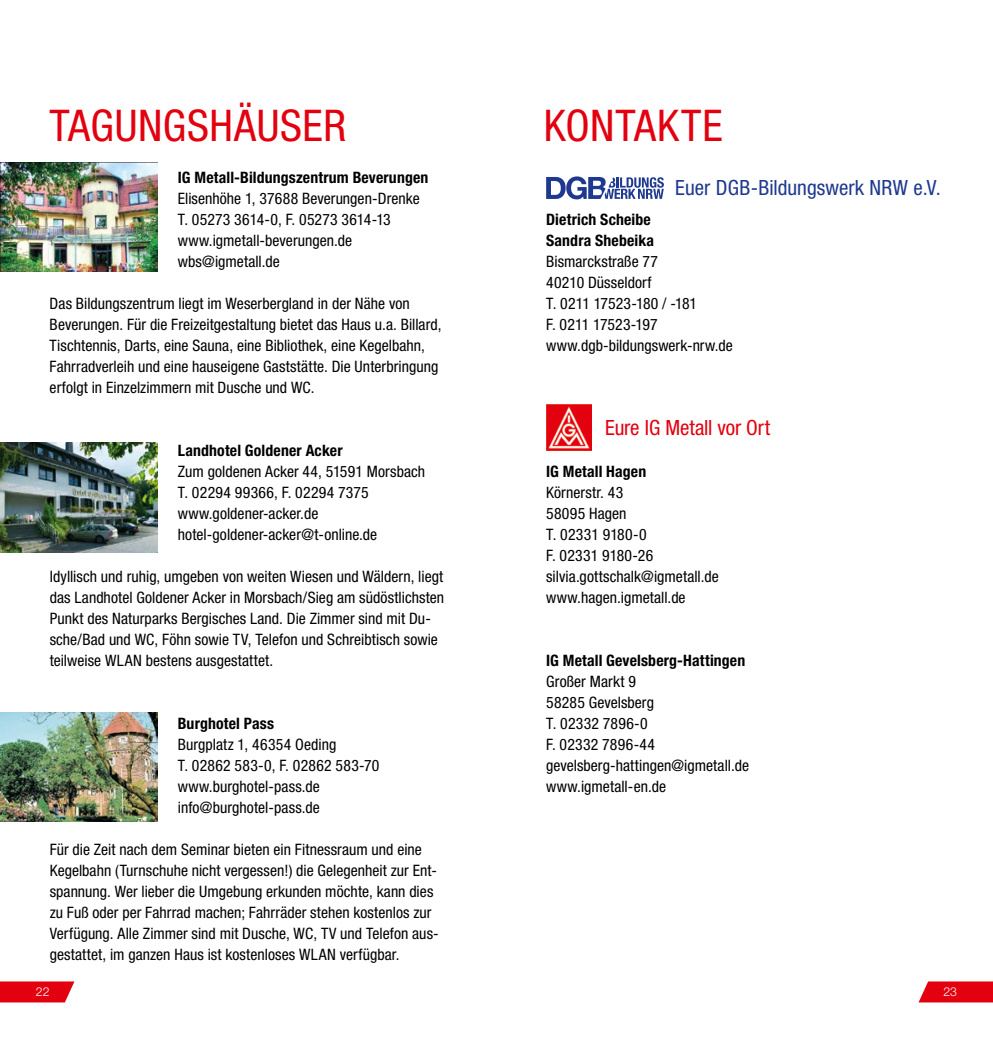
<style>
.page{position:relative;width:993px;height:1042px;background:#fff}
.page>*{position:absolute;margin:0;border:0;box-sizing:border-box;transform-origin:0 0}
.t1{font:condensed 43.75px "Helvetica Neue LT Std";letter-spacing:.015em;color:#e3000f}
.t2{font:condensed 21px "Helvetica Neue LT Std";color:#1e398f}
.t3{font:condensed 21px "Helvetica Neue LT Std";letter-spacing:-.005em;color:#e3000f}
.t4{font:condensed 15.75px/21px "Helvetica Neue LT Std";letter-spacing:.005em;color:#000}
.t5{font:700 condensed 15.75px/21px "Helvetica Neue LT Std";letter-spacing:.01em;color:#000}
.t6{font:300 12.25px "Helvetica Neue LT Std";color:#fff}
</style>
<div class="page">
<img style="left:0;top:162px;width:158px;height:110px">
<img style="left:0;top:443px;width:158px;height:109px">
<svg style="left:918px;top:981px;width:74px;height:21px;background:#e51725"></svg>
<img style="left:546px;top:405px;width:45px;height:45px">
<img style="left:0;top:712px;width:158px;height:109px">
<svg style="left:546px;top:176px;width:117px;height:23px"></svg>
<svg style="left:0;top:981px;width:74px;height:21px;background:#e51321"></svg>
<h1 class="t1" style="left:50px;top:100px;width:298px">TAGUNGSHÄUSER</h1>
<p class="t5" style="left:178px;top:167px;width:252px">IG Metall-Bildungszentrum Beverungen</p>
<p class="t4" style="left:178px;top:188px;width:243px">Elisenhöhe 1, 37688 Beverungen-Drenke<br>T. 05273 3614-0, F. 05273 3614-13 www.igmetall-beverungen.de wbs@igmetall.de</p>
<p class="t4" style="left:50px;top:293px;width:393px">Das Bildungszentrum liegt im Weserbergland in der Nähe von Beverungen. Für die Freizeitgestaltung bietet das Haus u.a. Billard, Tischtennis, Darts, eine Sauna, eine Bibliothek, eine Kegelbahn, Fahrradverleih und eine hauseigene Gaststätte. Die Unterbringung erfolgt in Einzelzimmern mit Dusche und WC.</p>
<p class="t5" style="left:178px;top:440px;width:166px">Landhotel Goldener Acker</p>
<p class="t4" style="left:178px;top:461px;width:249px">Zum goldenen Acker 44, 51591 Morsbach<br>T. 02294 99366, F. 02294 7375 www.goldener-acker.de hotel-goldener-acker@t-online.de</p>
<p class="t4" style="left:50px;top:566px;width:396px">Idyllisch und ruhig, umgeben von weiten Wiesen und Wäldern, liegt das Landhotel Goldener Acker in Morsbach/Sieg am südöstlichsten Punkt des Naturparks Bergisches Land. Die Zimmer sind mit Du&shy;sche/Bad und WC, Föhn sowie TV, Telefon und Schreibtisch sowie teilweise WLAN bestens ausgestattet.</p>
<p class="t5" style="left:178px;top:713px;width:98px">Burghotel Pass</p>
<p class="t4" style="left:178px;top:734px;width:203px">Burgplatz 1, 46354 Oeding<br>T. 02862 583-0, F. 02862 583-70 www.burghotel-pass.de info@burghotel-pass.de</p>
<p class="t4" style="left:50px;top:839px;width:390px">Für die Zeit nach dem Seminar bieten ein Fitnessraum und eine Kegelbahn (Turnschuhe nicht vergessen!) die Gelegenheit zur Ent&shy;spannung. Wer lieber die Umgebung erkunden möchte, kann dies zu Fuß oder per Fahrrad machen; Fahrräder stehen kostenlos zur Verfügung. Alle Zimmer sind mit Dusche, WC, TV und Telefon aus&shy;gestattet, im ganzen Haus ist kostenloses WLAN verfügbar.</p>
<p class="t6" style="left:36px;top:984px;width:15px">22</p>
<h1 class="t1" style="left:543px;top:100px;width:180px">KONTAKTE</h1>
<h2 class="t2" style="left:675px;top:175px;width:267px">Euer DGB-Bildungswerk NRW e.V.</h2>
<p class="t5" style="left:546px;top:209px;width:109px">Dietrich Scheibe<br>Sandra Shebeika</p>
<p class="t4" style="left:546px;top:251px;width:188px">Bismarckstraße 77<br>40210 Düsseldorf<br>T. 0211 17523-180 / -181<br>F. 0211 17523-197 www.dgb-bildungswerk-nrw.de</p>
<h2 class="t3" style="left:605px;top:416px;width:166px">Eure IG Metall vor Ort</h2>
<p class="t5" style="left:546px;top:461px;width:102px">IG Metall Hagen</p>
<p class="t4" style="left:546px;top:482px;width:174px">Körnerstr. 43<br>58095 Hagen<br>T. 02331 9180-0<br>F. 02331 9180-26 silvia.gottschalk@igmetall.de www.hagen.igmetall.de</p>
<p class="t5" style="left:546px;top:650px;width:201px">IG Metall Gevelsberg-Hattingen</p>
<p class="t4" style="left:546px;top:671px;width:204px">Großer Markt 9<br>58285 Gevelsberg<br>T. 02332 7896-0<br>F. 02332 7896-44 gevelsberg-hattingen@igmetall.de www.igmetall-en.de</p>
<p class="t6" style="left:943px;top:984px;width:15px">23</p>
</div>
